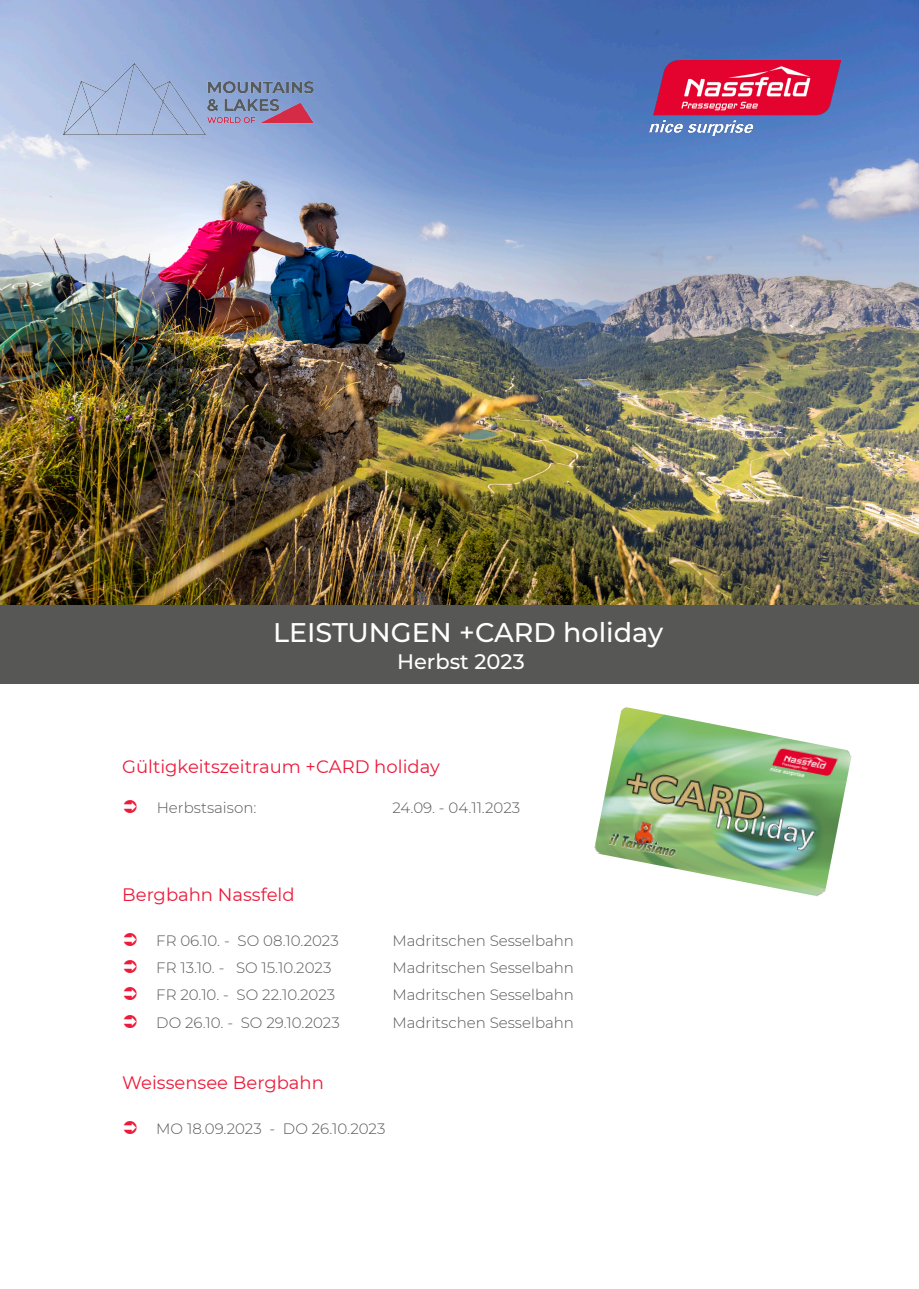
<style>
.page{position:relative;width:919px;height:1289px;background:#fff}
.page>*{position:absolute;margin:0;border:0;box-sizing:border-box;transform-origin:0 0}
.t1{font:500 27px "Montserrat";color:#fff}
.t2{font:500 21px "Montserrat";color:#fff}
.t3{font:18px "Montserrat";color:#ed1a3a}
.t4{font:300 15px "Montserrat";color:#575756}
</style>
<div class="page">
<img style="left:0;top:0;width:918px;height:604px">
<img style="left:594px;top:707px;width:258px;height:190px">
<div style="left:0;top:604px;width:918px;height:79px;background:#575756"></div>
<img style="left:64px;top:63px;width:250px;height:72px">
<img style="left:649px;top:61px;width:191px;height:74px">
<p class="t1" style="left:273px;top:613px;width:391px">LEISTUNGEN +CARD holiday</p>
<p class="t2" style="left:397px;top:646px;width:129px">Herbst 2023</p>
<p class="t3" style="left:122px;top:754px;width:319px">Gültigkeitszeitraum +CARD holiday</p>
<p class="t4" style="left:157px;top:797px;width:101px">Herbstsaison:</p>
<p class="t4" style="left:392px;top:797px;width:129px">24.09. - 04.11.2023</p>
<p class="t3" style="left:122px;top:882px;width:174px">Bergbahn Nassfeld</p>
<p class="t4" style="left:156px;top:930px;width:184px">FR 06.10. - SO 08.10.2023</p>
<p class="t4" style="left:392px;top:930px;width:183px">Madritschen Sesselbahn</p>
<p class="t4" style="left:156px;top:957px;width:177px">FR 13.10. - SO 15.10.2023</p>
<p class="t4" style="left:392px;top:957px;width:183px">Madritschen Sesselbahn</p>
<p class="t4" style="left:156px;top:984px;width:180px">FR 20.10. - SO 22.10.2023</p>
<p class="t4" style="left:392px;top:984px;width:183px">Madritschen Sesselbahn</p>
<p class="t4" style="left:156px;top:1011px;width:185px">DO 26.10. - SO 29.10.2023</p>
<p class="t4" style="left:392px;top:1011px;width:183px">Madritschen Sesselbahn</p>
<p class="t3" style="left:122px;top:1069px;width:203px">Weissensee Bergbahn</p>
<p class="t4" style="left:156px;top:1118px;width:231px">MO 18.09.2023 - DO 26.10.2023</p>
</div>
